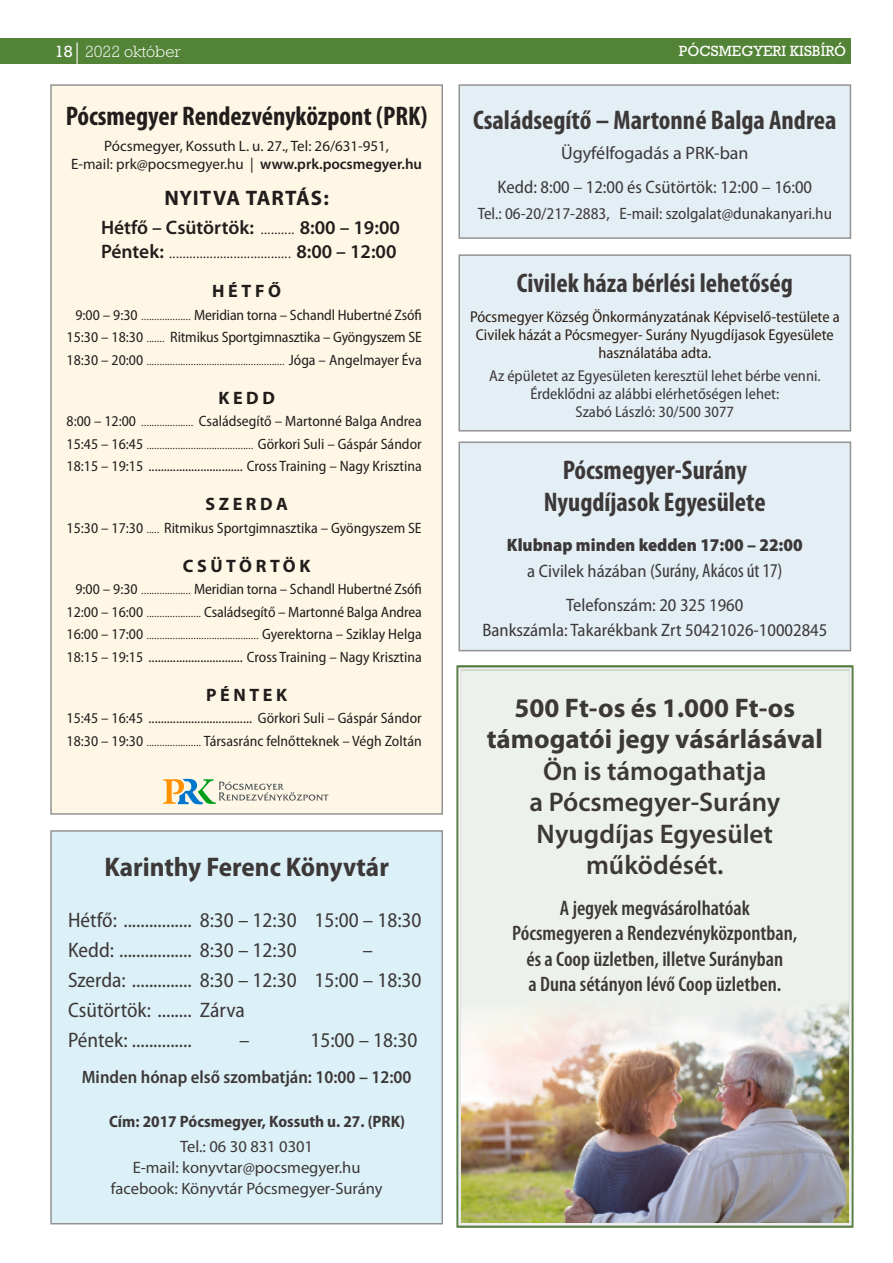
<style>
.page{position:relative;width:893px;height:1263px;background:#fff}
.page>*{position:absolute;margin:0;border:0;box-sizing:border-box;transform-origin:0 0}
.t1{font:700 condensed 27px/32.4px "Myriad Pro";color:#3c3838;text-align:center}
.t2{font:600 27px/31.5px "Myriad Pro";color:#3c3838;text-align:center}
.t3{font:700 27px/31.5px "Myriad Pro";color:#3c3838;text-align:center}
.t4{font:700 condensed 27px "Myriad Pro";color:#201d1c}
.t5{font:700 semi-condensed 27px "Myriad Pro";color:#3c3838}
.t6{font:semi-condensed 21px/30px "Myriad Pro";color:#3c3838}
.t7{font:600 condensed 21px/25.5px "Myriad Pro";color:#3c3838;text-align:center}
.t8{font:700 21px "Myriad Pro";letter-spacing:.04em;color:#201d1c}
.t9{font:300 19.5px/23.7px "Myriad Pro";color:#201d1c}
.t10{font:condensed 19.5px "Myriad Pro";color:#3c3838}
.t11{font:semi-condensed 18px/25.5px "Myriad Pro";color:#3c3838;text-align:center}
.t12{font:600 semi-condensed 18px "Myriad Pro";color:#3c3838}
.t13{font:700 18px "Myriad Pro";letter-spacing:.2em;color:#201d1c}
.t14{font:900 semi-condensed 18px "Myriad Pro";color:#3c3838}
.t15{font:18px "Myriad Pro";color:#3c3838}
.t16{font:16.5px/21px "Myriad Pro";color:#3c3838;text-align:center}
.t17{font:semi-condensed 16.5px "Myriad Pro";color:#3c3838}
.t18{font:700 semi-condensed 16.5px "Myriad Pro";color:#3c3838}
.t19{font:300 16.5px "Rockwell Std";color:#fff}
.t20{font:semi-condensed 15.75px/18px "Myriad Pro";color:#2e2014;text-align:center}
.t21{font:semi-condensed 15.75px/18px "Myriad Pro";color:#3c3838;text-align:center}
.t22{font:semi-condensed 15px/22.5px "Myriad Pro";color:#201d1c;text-align:center}
.t23{font:15px/18px "Myriad Pro";color:#201d1c;text-align:center}
.t24{font:15px "Rockwell Std";color:#fff}
.s1{font-weight:400}
.s2{font-weight:600}
.s3{font-weight:300;font-stretch:normal}
.s4{font-stretch:semi-condensed;font-size:18px}
</style>
<div class="page">
<div style="left:50px;top:84px;width:393px;height:731px;background:#fff7e6;border:2px solid #939395"></div>
<div style="left:0;top:38px;width:850px;height:26px;background:#528336"></div>
<svg style="left:77px;top:43px;width:1px;height:21px"></svg>
<div style="left:458px;top:254px;width:393px;height:178px;background:#e3eef5;border:2px solid #949394"></div>
<div style="left:458px;top:84px;width:393px;height:155px;background:#e3eef5;border:2px solid #949394"></div>
<div style="left:50px;top:830px;width:393px;height:394px;background:#dcf0f7;border:2px solid #949394"></div>
<svg style="left:163px;top:779px;width:166px;height:25px"></svg>
<div style="left:458px;top:441px;width:393px;height:210px;background:#e3eef5;border:2px solid #949394"></div>
<div style="left:457px;top:665px;width:396px;height:562px;background:#edf1eb"></div>
<img style="left:461px;top:1001px;width:387px;height:221px">
<p class="t19" style="left:55px;top:46px;width:128px"><span class="s1">18</span> 2022 október</p>
<p class="t24" style="left:679px;top:46px;width:169px">PÓCSMEGYERI KISBÍRÓ</p>
<h1 class="t4" style="left:66px;top:105px;width:363px">Pócsmegyer Rendezvényközpont (PRK)</h1>
<p class="t23" style="left:71px;top:138px;width:352px">Pócsmegyer, Kossuth L. u. 27., Tel: 26/631-951,<br>E-mail: prk@pocsmegyer.hu | <span class="s2">www.prk.pocsmegyer.hu</span></p>
<h2 class="t8" style="left:164px;top:189px;width:166px">NYITVA TARTÁS:</h2>
<h3 class="t9" style="left:101px;top:218px;width:300px"><span class="s2">Hétfő – Csütörtök:</span> .......... <span class="s2">8:00 – 19:00<br>Péntek:</span> .................................... <span class="s2">8:00 – 12:00</span></h3>
<p class="t13" style="left:212px;top:283px;width:70px">HÉTFŐ</p>
<p class="t22" style="left:67px;top:304px;width:357px">9:00 – 9:30 <span class="s3">...................</span> Meridian torna – Schandl Hubertné Zsófi<br>15:30 – 18:30 <span class="s3">.......</span> Ritmikus Sportgimnasztika – Gyöngyszem SE<br>18:30 – 20:00 <span class="s3">.....................................................</span> Jóga – Angelmayer Éva</p>
<p class="t13" style="left:218px;top:390px;width:58px">KEDD</p>
<p class="t22" style="left:67px;top:411px;width:357px;text-align:justify">8:00 – 12:00 <span class="s3">....................</span> Családsegítő – Martonné Balga Andrea 15:45 – 16:45 <span class="s3">.........................................</span> Görkori Suli – Gáspár Sándor 18:15 – 19:15 ............................... Cross Training – Nagy Krisztina</p>
<p class="t13" style="left:205px;top:496px;width:84px">SZERDA</p>
<p class="t22" style="left:67px;top:517px;width:357px">15:30 – 17:30 <span class="s3">.....</span> Ritmikus Sportgimnasztika – Gyöngyszem SE</p>
<p class="t13" style="left:183px;top:558px;width:129px">CSÜTÖRTÖK</p>
<p class="t22" style="left:67px;top:579px;width:357px">9:00 – 9:30 <span class="s3">...................</span> Meridian torna – Schandl Hubertné Zsófi 12:00 – 16:00 <span class="s3">.....................</span> Családsegítő – Martonné Balga Andrea 16:00 – 17:00 <span class="s3">...........................................</span> Gyerektorna – Sziklay Helga 18:15 – 19:15 ............................... Cross Training – Nagy Krisztina</p>
<p class="t13" style="left:206px;top:687px;width:83px">PÉNTEK</p>
<p class="t22" style="left:67px;top:708px;width:357px;text-align:left">15:45 – 16:45 .................................. Görkori Suli – Gáspár Sándor<br>18:30 – 19:30 <span class="s3">.....................</span> Társasránc felnőtteknek – Végh Zoltán</p>
<h1 class="t5" style="left:104px;top:855px;width:286px">Karinthy Ferenc Könyvtár</h1>
<h2 class="t6" style="left:68px;top:906px;width:355px">Hétfő: ................ 8:30 – 12:30 15:00 – 18:30<br>Kedd: ................. 8:30 – 12:30</h2>
<h2 class="t6" style="left:68px;top:936px;width:355px;text-indent:295px">–<br>Szerda: .............. 8:30 – 12:30 15:00 – 18:30<br>Csütörtök: ........ Zárva<br>Péntek: ..............</h2>
<h2 class="t6" style="left:239px;top:1026px;width:12px">–</h2>
<h2 class="t6" style="left:310px;top:1026px;width:109px">15:00 – 18:30</h2>
<p class="t12" style="left:82px;top:1069px;width:331px">Minden hónap első szombatján: 10:00 – 12:00</p>
<p class="t18" style="left:109px;top:1115px;width:298px">Cím: 2017 Pócsmegyer, Kossuth u. 27. (PRK)</p>
<p class="t16" style="left:111px;top:1138px;width:273px">Tel.: 06 30 831 0301<br>E-mail: konyvtar@pocsmegyer.hu facebook: Könyvtár Pócsmegyer-Surány</p>
<h1 class="t1" style="left:473px;top:106px;width:365px">Családsegítő – Martonné Balga Andrea</h1>
<p class="t15" style="left:561px;top:146px;width:189px">Ügyfélfogadás a PRK-ban</p>
<p class="t11" style="left:497px;top:176px;width:316px">Kedd: 8:00 – 12:00 és Csütörtök: 12:00 – 16:00</p>
<p class="t17" style="left:478px;top:206px;width:356px">Tel.: 06-20/217-2883, E-mail: szolgalat@dunakanyari.hu</p>
<h1 class="t1" style="left:517px;top:269px;width:278px">Civilek háza bérlési lehetőség</h1>
<p class="t20" style="left:470px;top:309px;width:371px">Pócsmegyer Község Önkormányzatának Képviselő-testülete a<br>Civilek házát a Pócsmegyer- Surány Nyugdíjasok Egyesülete használatába adta.</p>
<p class="t21" style="left:489px;top:368px;width:333px">Az épületet az Egyesületen keresztül lehet bérbe venni.<br>Érdeklődni az alábbi elérhetőségen lehet:<br>Szabó László: 30/500 3077</p>
<h1 class="t1" style="left:544px;top:456px;width:223px">Pócsmegyer-Surány<br>Nyugdíjasok Egyesülete</h1>
<p class="t14" style="left:507px;top:538px;width:297px">Klubnap minden kedden 17:00 – 22:00</p>
<h3 class="t10" style="left:527px;top:562px;width:257px"><span class="s4">a Civilek házában (</span>Surány, Akácos út 17)</h3>
<p class="t11" style="left:482px;top:593px;width:346px">Telefonszám: 20 325 1960<br>Bankszámla: Takarékbank Zrt 50421026-10002845</p>
<h1 class="t3" style="left:487px;top:694px;width:338px">500 Ft-os és 1.000 Ft-os támogatói jegy vásárlásával</h1>
<h1 class="t2" style="left:529px;top:757px;width:252px">Ön is támogathatja<br>a Pócsmegyer-Surány<br>Nyugdíjas Egyesület működését.</h1>
<h2 class="t7" style="left:512px;top:897px;width:287px">A jegyek megvásárolhatóak Pócsmegyeren a Rendezvényközpontban, és a Coop üzletben, illetve Surányban<br>a Duna sétányon lévő Coop üzletben.</h2>
</div>
